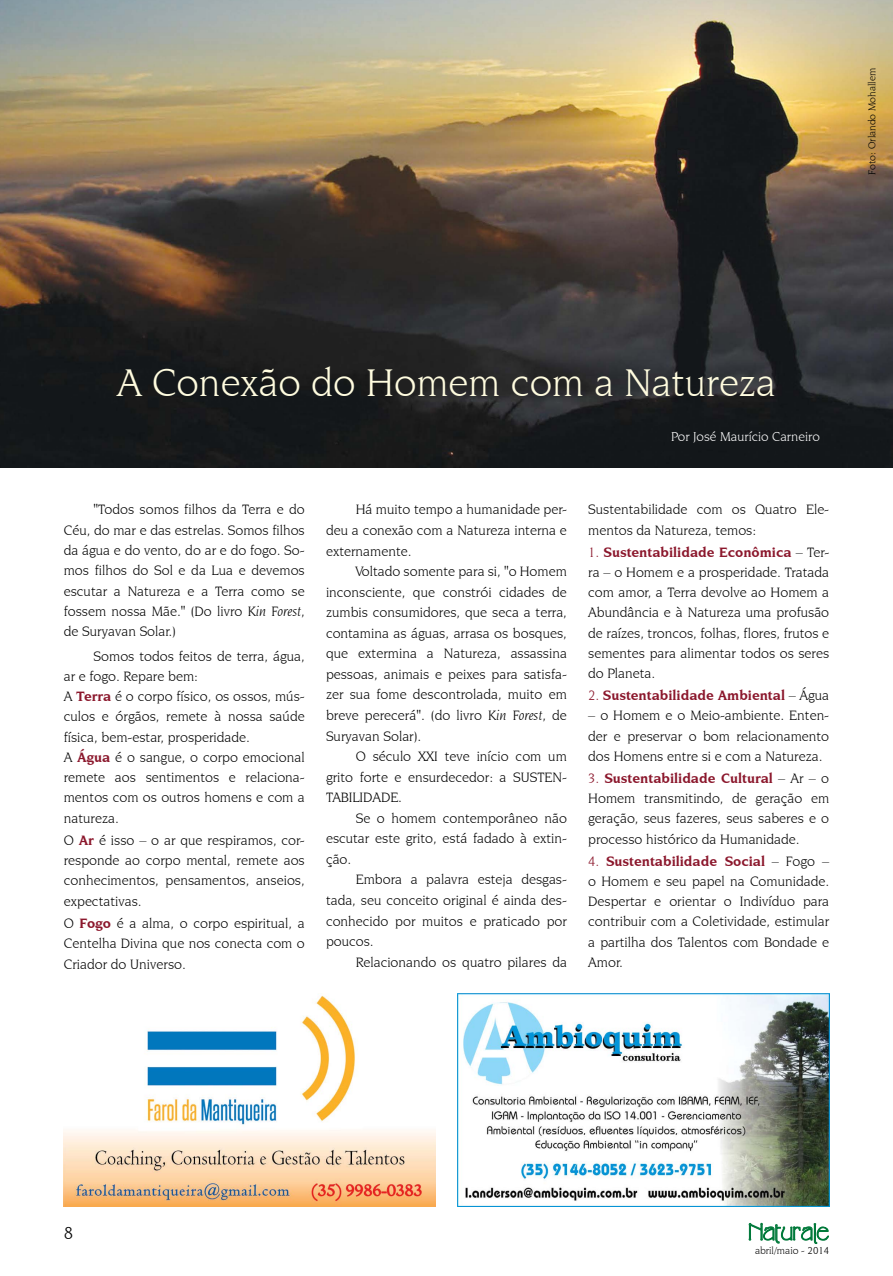
<style>
.page{position:relative;width:893px;height:1276px;background:#fff}
.page>*{position:absolute;margin:0;border:0;box-sizing:border-box;transform-origin:0 0}
.t1{font:40.5px "Novarese IT Cby BT";color:#fffcdf}
.t2{font:24px "Cricket";letter-spacing:.01em;color:#00793a}
.t3{font:18px "Novarese IT Cby BT";color:#000}
.t4{font:14.25px/20.2px "Novarese IT Cby BT";color:#000;text-align:justify}
.t5{font:700 14.25px "Novarese IT Cby BT";color:#8b172c}
.t6{font:13.5px "Novarese IT Cby BT";color:#fff}
.t7{font:10.5px "Novarese IT Cby BT";color:#000}
.s1{font-style:italic}
.s2{font-weight:700;color:#8b172c}
.s3{color:#8b172c}
.s4{font-weight:400}
.s5{font-weight:400;color:#000}
</style>
<div class="page">
<svg style="left:749px;top:1222px;width:80px;height:22px"></svg>
<img style="left:0;top:0;width:893px;height:468px">
<img style="left:64px;top:995px;width:372px;height:211px">
<img style="left:457px;top:993px;width:372px;height:213px">
<p class="t7" style="left:866px;top:175px;width:108px;rotate:-90deg">Foto: Orlando Mohallem</p>
<h1 class="t1" style="left:117px;top:358px;width:660px">A Conexão do Homem com a Natureza</h1>
<p class="t6" style="left:671px;top:428px;width:150px">Por José Maurício Carneiro</p>
<p class="t4" style="left:64px;top:499px;width:242px;text-indent:30px">"Todos somos filhos da Terra e do Céu, do mar e das estrelas. Somos filhos da água e do vento, do ar e do fogo. So&shy;mos filhos do Sol e da Lua e devemos escutar a Natureza e a Terra como se fossem nossa Mãe." (Do livro <span class="s1">Kin Forest</span>, de Suryavan Solar.)</p>
<p class="t4" style="left:64px;top:645px;width:242px;text-align:left;text-indent:30px">Somos todos feitos de terra, água, ar e fogo. Repare bem:<br>A <span class="s2">Terra</span> é o corpo físico, os ossos, mús&shy;culos e órgãos, remete à nossa saúde física, bem-estar, prosperidade.<br>A <span class="s2">Água</span> é o sangue, o corpo emocional remete aos sentimentos e relaciona&shy;mentos com os outros homens e com a natureza.</p>
<p class="t4" style="left:64px;top:830px;width:242px">O <span class="s2">Ar</span> é isso – o ar que respiramos, cor&shy;responde ao corpo mental, remete aos conhecimentos, pensamentos, anseios, expectativas.</p>
<p class="t4" style="left:64px;top:913px;width:242px">O <span class="s2">Fogo</span> é a alma, o corpo espiritual, a Centelha Divina que nos conecta com o Criador do Universo.</p>
<p class="t4" style="left:326px;top:499px;width:242px;text-indent:30px">Há muito tempo a humanidade per&shy;deu a conexão com a Natureza interna e externamente.</p>
<p class="t4" style="left:326px;top:561px;width:242px;text-indent:30px">Voltado somente para si, "o Homem inconsciente, que constrói cidades de zumbis consumidores, que seca a terra, contamina as águas, arrasa os bosques, que extermina a Natureza, assassina pessoas, animais e peixes para satisfa&shy;zer sua fome descontrolada, muito em breve perecerá". (do livro <span class="s1">Kin Forest</span>, de Suryavan Solar).</p>
<p class="t4" style="left:326px;top:746px;width:242px;text-indent:30px">O século XXI teve início com um grito forte e ensurdecedor: a SUSTEN-TABILIDADE.</p>
<p class="t4" style="left:326px;top:807px;width:242px;text-indent:30px">Se o homem contemporâneo não escutar este grito, está fadado à extin&shy;ção.</p>
<p class="t4" style="left:326px;top:869px;width:242px;text-indent:30px">Embora a palavra esteja desgas&shy;tada, seu conceito original é ainda des&shy;conhecido por muitos e praticado por poucos.</p>
<p class="t4" style="left:356px;top:951px;width:213px">Relacionando os quatro pilares da</p>
<p class="t4" style="left:588px;top:499px;width:242px">Sustentabilidade com os Quatro Ele&shy;mentos da Natureza, temos:</p>
<p class="t4" style="left:588px;top:541px;width:242px"><span class="s3">1.</span> <span class="s2">Sustentabilidade Econômica</span> – Ter&shy;ra – o Homem e a prosperidade. Tratada com amor, a Terra devolve ao Homem a Abundância e à Natureza uma profusão de raízes, troncos, folhas, flores, frutos e sementes para alimentar todos os seres do Planeta.</p>
<p class="t5" style="left:588px;top:686px;width:242px"><span class="s4">2.</span> Sustentabilidade Ambiental <span class="s5">– Água</span></p>
<p class="t4" style="left:588px;top:705px;width:242px">– o Homem e o Meio-ambiente. Enten&shy;der e preservar o bom relacionamento dos Homens entre si e com a Natureza.</p>
<p class="t4" style="left:588px;top:768px;width:242px"><span class="s3">3.</span> <span class="s2">Sustentabilidade Cultural</span> – Ar – o Homem transmitindo, de geração em geração, seus fazeres, seus saberes e o processo histórico da Humanidade.</p>
<p class="t4" style="left:588px;top:850px;width:242px"><span class="s3">4.</span> <span class="s2">Sustentabilidade Social</span> – Fogo – o Homem e seu papel na Comunidade.<br>Despertar e orientar o Indivíduo para contribuir com a Coletividade, estimular a partilha dos Talentos com Bondade e Amor.</p>
<p class="t3" style="left:64px;top:1222px;width:11px">8</p>
<h2 class="t2" style="left:749px;top:1219px;width:82px">Naturale</h2>
<p class="t7" style="left:755px;top:1244px;width:76px">abril/maio - 2014</p>
</div>
